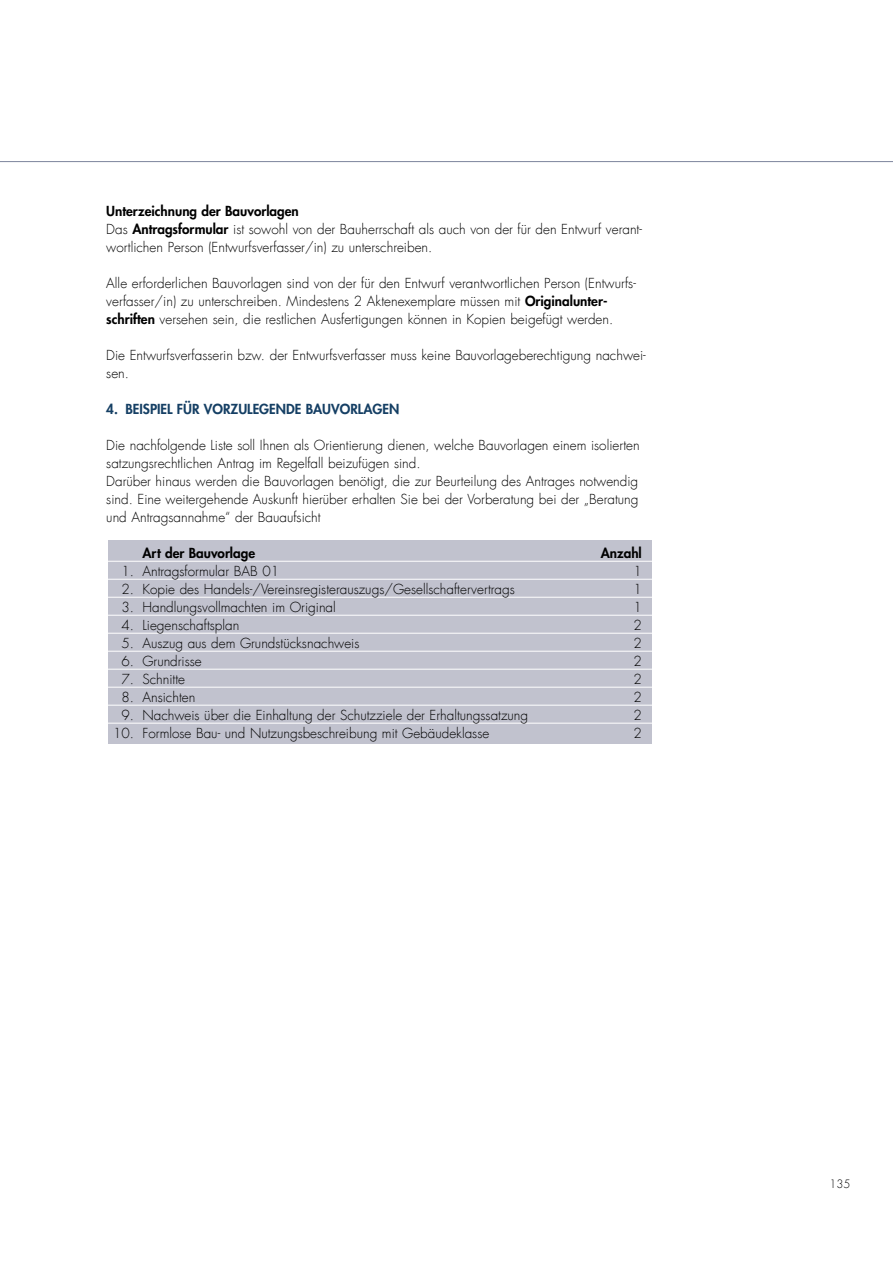
<style>
.page{position:relative;width:893px;height:1263px;background:#fff}
.page>*{position:absolute;margin:0;border:0;box-sizing:border-box;transform-origin:0 0}
.t1{font:300 13.5px/18px "Futura LT";color:#000}
.t2{font:800 13.5px "Futura Std";color:#000}
.t3{font:800 13.5px "Futura Std";letter-spacing:.15em;color:#153f64}
.t4{font:300 11.25px "Futura LT";color:#000}
.s1{font-family:"Futura Std";font-weight:800}
</style>
<div class="page">
<hr style="left:0;top:161px;width:893px;height:1px;background:#7d849d">
<div style="left:108px;top:540px;width:544px;height:203px;background:#c1c2ce"></div>
<hr style="left:106px;top:561px;width:549px;height:1px;background:#fff">
<hr style="left:106px;top:579px;width:549px;height:1px;background:#fff">
<hr style="left:106px;top:597px;width:549px;height:1px;background:#fff">
<hr style="left:106px;top:615px;width:549px;height:1px;background:#fff">
<hr style="left:106px;top:633px;width:549px;height:1px;background:#fff">
<hr style="left:106px;top:651px;width:549px;height:1px;background:#fff">
<hr style="left:106px;top:669px;width:549px;height:1px;background:#fff">
<hr style="left:106px;top:687px;width:549px;height:1px;background:#fff">
<hr style="left:106px;top:705px;width:549px;height:1px;background:#fff">
<hr style="left:106px;top:723px;width:549px;height:1px;background:#fff">
<p class="t2" style="left:106px;top:202px;width:194px">Unterzeichnung der Bauvorlagen</p>
<p class="t1" style="left:106px;top:220px;width:537px">Das <span class="s1">Antragsformular</span> ist sowohl von der Bauherrschaft als auch von der für den Entwurf verant&shy;wortlichen Person (Entwurfsverfasser/in) zu unterschreiben.</p>
<p class="t1" style="left:106px;top:274px;width:531px">Alle erforderlichen Bauvorlagen sind von der für den Entwurf verantwortlichen Person (Entwurfs&shy;verfasser/in) zu unterschreiben. Mindestens 2 Aktenexemplare müssen mit <span class="s1">Originalunter&shy;schriften</span> versehen sein, die restlichen Ausfertigungen können in Kopien beigefügt werden.</p>
<p class="t1" style="left:106px;top:346px;width:541px">Die Entwurfsverfasserin bzw. der Entwurfsverfasser muss keine Bauvorlageberechtigung nachwei&shy;sen.</p>
<p class="t3" style="left:106px;top:400px;width:217px">4. Beispiel für vorzulegende Bauv</p>
<p class="t3" style="left:340px;top:400px;width:61px">orlagen</p>
<p class="t1" style="left:106px;top:436px;width:535px">Die nachfolgende Liste soll Ihnen als Orientierung dienen, welche Bauvorlagen einem isolierten satzungsrechtlichen Antrag im Regelfall beizufügen sind.<br>Darüber hinaus werden die Bauvorlagen benötigt, die zur Beurteilung des Antrages notwendig sind. Eine weitergehende Auskunft hierüber erhalten Sie bei der Vorberatung bei der „Beratung und Antragsannahme“ der Bauaufsicht</p>
<p class="t2" style="left:142px;top:544px;width:114px">Art der Bauvorlage</p>
<p class="t2" style="left:601px;top:544px;width:43px">Anzahl</p>
<p class="t1" style="left:121px;top:562px;width:159px">1. Antragsformular BAB 01</p>
<p class="t1" style="left:633px;top:562px;width:10px">1</p>
<p class="t1" style="left:121px;top:580px;width:395px">2. Kopie des Handels-/Vereinsregisterauszugs/Gesellschaftervertrags</p>
<p class="t1" style="left:633px;top:580px;width:10px">1</p>
<p class="t1" style="left:121px;top:598px;width:216px">3. Handlungsvollmachten im Original</p>
<p class="t1" style="left:633px;top:598px;width:10px">1</p>
<p class="t1" style="left:121px;top:616px;width:119px">4. Liegenschaftsplan</p>
<p class="t1" style="left:633px;top:616px;width:10px">2</p>
<p class="t1" style="left:121px;top:634px;width:240px">5. Auszug aus dem Grundstücksnachweis</p>
<p class="t1" style="left:633px;top:634px;width:10px">2</p>
<p class="t1" style="left:121px;top:652px;width:82px">6. Grundrisse</p>
<p class="t1" style="left:633px;top:652px;width:10px">2</p>
<p class="t1" style="left:121px;top:670px;width:65px">7. Schnitte</p>
<p class="t1" style="left:633px;top:670px;width:10px">2</p>
<p class="t1" style="left:121px;top:688px;width:75px">8. Ansichten</p>
<p class="t1" style="left:633px;top:688px;width:10px">2</p>
<p class="t1" style="left:121px;top:706px;width:408px">9. Nachweis über die Einhaltung der Schutzziele der Erhaltungssatzung</p>
<p class="t1" style="left:633px;top:706px;width:10px">2</p>
<p class="t1" style="left:113px;top:724px;width:378px">10. Formlose Bau- und Nutzungsbeschreibung mit Gebäudeklasse</p>
<p class="t1" style="left:633px;top:724px;width:10px">2</p>
<p class="t4" style="left:829px;top:1177px;width:22px">135</p>
</div>
